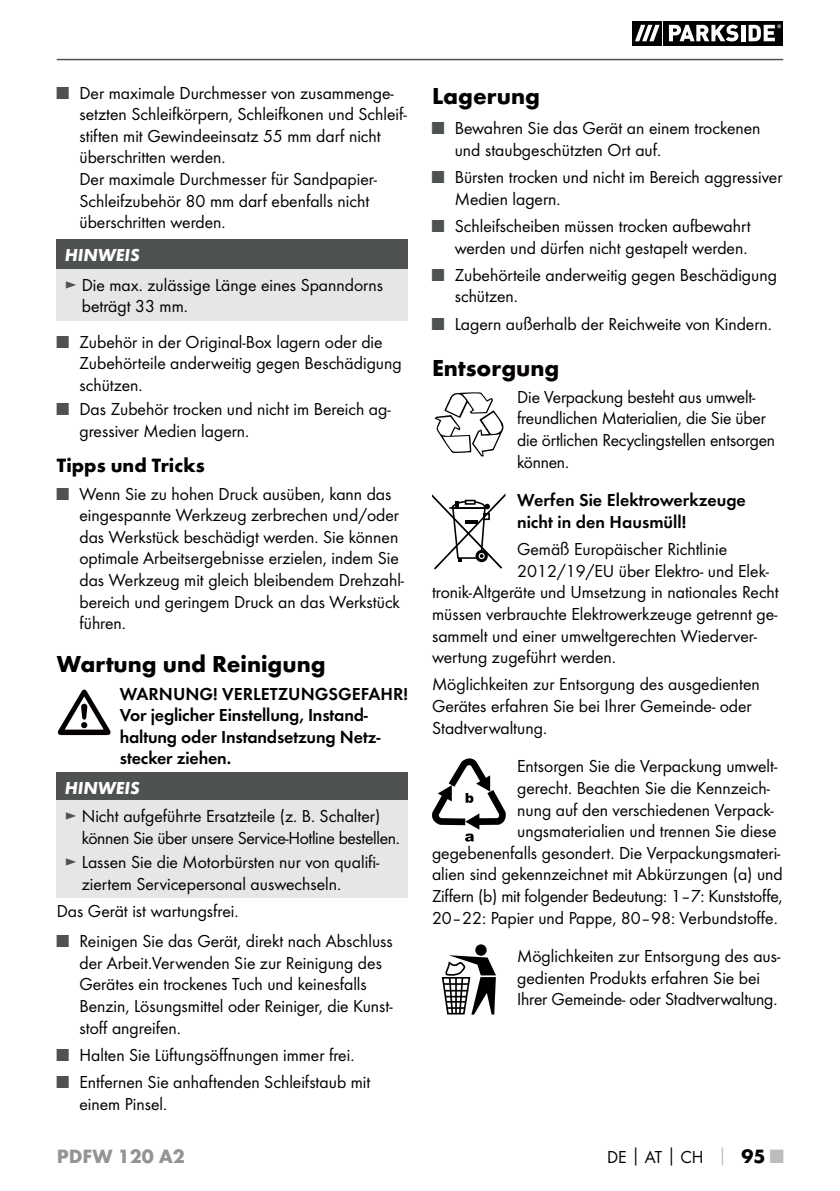
<style>
.page{position:relative;width:840px;height:1191px;background:#fff}
.page>*{position:absolute;margin:0;border:0;box-sizing:border-box;transform-origin:0 0}
.t1{font:700 24px "Futura";color:#040000}
.t2{font:700 20px "Futura";color:#040000}
.t3{font:700 20px "Futura";color:#929495}
.t4{font:18px/21.6px "Futura Boo";color:#040000}
.t5{font:18px/21.6px "Futura Dem";letter-spacing:-.005em;color:#040000}
.t6{font:18px/21.6px "Futura Boo";letter-spacing:-.02em;color:#040000}
.t7{font:italic 700 18px "Futura";color:#fff}
.s1{color:#4f5253}
.s2{font-family:"Futura";font-weight:700}
.s3{font-family:"Futura";font-weight:700;color:#bbbdbc}
.s4{font-family:"Futura";font-weight:700;font-size:20px}
.s5{font-family:"Futura";font-weight:700;font-size:20px;color:#bbbdbc}
</style>
<div class="page">
<hr style="left:57px;top:59px;width:725px;height:1px;background:#4f5253">
<svg style="left:661px;top:21px;width:1px;height:24px"></svg>
<svg style="left:632px;top:21px;width:29px;height:24px"></svg>
<svg style="left:663px;top:21px;width:119px;height:24px"></svg>
<svg style="left:634px;top:25px;width:25px;height:16px"></svg>
<svg style="left:668px;top:25px;width:70px;height:16px"></svg>
<svg style="left:740px;top:25px;width:4px;height:16px"></svg>
<svg style="left:748px;top:24px;width:32px;height:17px"></svg>
<div style="left:57px;top:239px;width:351px;height:30px;background:#4f5253"></div>
<div style="left:57px;top:269px;width:351px;height:51px;background:#e6e6e5"></div>
<svg style="left:58px;top:689px;width:52px;height:46px"></svg>
<div style="left:57px;top:772px;width:351px;height:28px;background:#4f5253"></div>
<div style="left:57px;top:800px;width:351px;height:98px;background:#e6e6e5"></div>
<svg style="left:434px;top:392px;width:69px;height:64px"></svg>
<svg style="left:432px;top:494px;width:73px;height:75px"></svg>
<svg style="left:432px;top:758px;width:73px;height:83px"></svg>
<div style="left:475px;top:944px;width:11px;height:11px;background:#000;border-radius:50%"></div>
<svg style="left:441px;top:955px;width:54px;height:60px"></svg>
<p class="t4" style="left:79px;top:83px;width:328px;text-indent:-23px"><span class="s1">■</span> Der maximale Durchmesser von zusammenge&shy;setzten Schleifkörpern, Schleifkonen und Schleif&shy;stiften mit Gewindeeinsatz 55 mm darf nicht überschritten werden.<br>Der maximale Durchmesser für Sandpapier-Schleifzubehör 80 mm darf ebenfalls nicht überschritten werden.</p>
<p class="t7" style="left:65px;top:249px;width:76px">HINWEIS</p>
<p class="t4" style="left:82px;top:275px;width:302px;text-indent:-17px"><span class="s1">►</span> Die max. zulässige Länge eines Spanndorns beträgt 33 mm.</p>
<p class="t4" style="left:79px;top:332px;width:323px;text-indent:-23px"><span class="s1">■</span> Zubehör in der Original-Box lagern oder die<br>Zubehörteile anderweitig gegen Beschädigung schützen.</p>
<p class="t4" style="left:79px;top:399px;width:312px;text-indent:-23px"><span class="s1">■</span> Das Zubehör trocken und nicht im Bereich ag&shy;gressiver Medien lagern.</p>
<p class="t2" style="left:57px;top:458px;width:149px">Tipps und Tricks</p>
<p class="t4" style="left:79px;top:484px;width:326px;text-indent:-23px"><span class="s1">■</span> Wenn Sie zu hohen Druck ausüben, kann das eingespannte Werkzeug zerbrechen und/oder das Werkstück beschädigt werden. Sie können optimale Arbeitsergebnisse erzielen, indem Sie das Werkzeug mit gleich bleibendem Drehzahl&shy;bereich und geringem Druck an das Werkstück führen.</p>
<h1 class="t1" style="left:57px;top:655px;width:270px">Wartung und Reinigung</h1>
<p class="t5" style="left:120px;top:684px;width:289px">WARNUNG! VERLETZUNGSGEFAHR!<br>Vor jeglicher Einstellung, Instand&shy;haltung oder Instandsetzung Netz&shy;stecker ziehen.</p>
<p class="t7" style="left:65px;top:781px;width:76px">HINWEIS</p>
<p class="t6" style="left:82px;top:806px;width:319px;text-indent:-17px"><span class="s1">►</span> Nicht aufgeführte Ersatzteile (z. B. Schalter) können Sie über unsere Service-Hotline bestellen.</p>
<p class="t4" style="left:82px;top:852px;width:299px;text-indent:-17px"><span class="s1">►</span> Lassen Sie die Motorbürsten nur von qualifi&shy;ziertem Servicepersonal auswechseln.</p>
<p class="t4" style="left:57px;top:901px;width:183px">Das Gerät ist wartungsfrei.</p>
<p class="t4" style="left:79px;top:931px;width:315px;text-indent:-23px"><span class="s1">■</span> Reinigen Sie das Gerät, direkt nach Abschluss der Arbeit.Verwenden Sie zur Reinigung des Gerätes ein trockenes Tuch und keinesfalls Benzin, Lösungsmittel oder Reiniger, die Kunst&shy;stoff angreifen.</p>
<p class="t4" style="left:57px;top:1045px;width:299px"><span class="s1">■</span> Halten Sie Lüftungsöffnungen immer frei.</p>
<p class="t4" style="left:79px;top:1072px;width:292px;text-indent:-23px"><span class="s1">■</span> Entfernen Sie anhaftenden Schleifstaub mit einem Pinsel.</p>
<h1 class="t1" style="left:432px;top:87px;width:109px">Lagerung</h1>
<p class="t4" style="left:454px;top:118px;width:307px;text-indent:-23px"><span class="s1">■</span> Bewahren Sie das Gerät an einem trockenen und staubgeschützten Ort auf.</p>
<p class="t4" style="left:454px;top:167px;width:329px;text-indent:-23px"><span class="s1">■</span> Bürsten trocken und nicht im Bereich aggressiver<br>Medien lagern.</p>
<p class="t4" style="left:432px;top:216px;width:320px;text-align:right"><span class="s1">■</span> Schleifscheiben müssen trocken aufbewahrt werden und dürfen nicht gestapelt werden.</p>
<p class="t4" style="left:454px;top:265px;width:323px;text-indent:-23px"><span class="s1">■</span> Zubehörteile anderweitig gegen Beschädigung schützen.</p>
<p class="t4" style="left:432px;top:314px;width:341px"><span class="s1">■</span> Lagern außerhalb der Reichweite von Kindern.</p>
<h1 class="t1" style="left:432px;top:358px;width:129px">Entsorgung</h1>
<p class="t4" style="left:517px;top:387px;width:259px">Die Verpackung besteht aus umwelt&shy;freundlichen Materialien, die Sie über die örtlichen Recyclingstellen entsorgen können.</p>
<p class="t5" style="left:517px;top:490px;width:230px">Werfen Sie Elektrowerkzeuge nicht in den Hausmüll!</p>
<p class="t4" style="left:517px;top:539px;width:211px">Gemäß Europäischer Richtlinie</p>
<p class="t4" style="left:517px;top:561px;width:253px">2012/19/EU über Elektro- und Elek-</p>
<p class="t4" style="left:432px;top:582px;width:348px">tronik-Altgeräte und Umsetzung in nationales Recht</p>
<p class="t4" style="left:432px;top:604px;width:347px">müssen verbrauchte Elektrowerkzeuge getrennt ge-</p>
<p class="t4" style="left:432px;top:626px;width:326px">sammelt und einer umweltgerechten Wiederver-</p>
<p class="t4" style="left:432px;top:647px;width:185px">wertung zugeführt werden.</p>
<p class="t4" style="left:432px;top:674px;width:329px">Möglichkeiten zur Entsorgung des ausgedienten<br>Gerätes erfahren Sie bei Ihrer Gemeinde- oder<br>Stadtverwaltung.</p>
<p class="t4" style="left:517px;top:756px;width:261px">Entsorgen Sie die Verpackung umwelt-</p>
<p class="t4" style="left:517px;top:778px;width:254px">gerecht. Beachten Sie die Kennzeich-</p>
<p class="t4" style="left:517px;top:799px;width:258px">nung auf den verschiedenen Verpack-</p>
<p class="t4" style="left:517px;top:821px;width:261px">ungsmaterialien und trennen Sie diese</p>
<p class="t4" style="left:432px;top:843px;width:350px">gegebenenfalls gesondert. Die Verpackungsmateri-</p>
<p class="t4" style="left:432px;top:864px;width:352px">alien sind gekennzeichnet mit Abkürzungen (a) und</p>
<p class="t4" style="left:432px;top:886px;width:352px">Ziffern (b) mit folgender Bedeutung: 1–7: Kunststoffe,</p>
<p class="t4" style="left:432px;top:907px;width:347px">20–22: Papier und Pappe, 80–98: Verbundstoffe.</p>
<p class="t4" style="left:517px;top:946px;width:264px">Möglichkeiten zur Entsorgung des aus&shy;gedienten Produkts erfahren Sie bei<br>Ihrer Gemeinde- oder Stadtverwaltung.</p>
<p class="t3" style="left:57px;top:1148px;width:130px">PDFW 120 A2</p>
<p class="t4" style="left:606px;top:1146px;width:178px">DE<span class="s2">│</span>AT<span class="s2">│</span>CH <span class="s3">│</span> <span class="s4">95</span> <span class="s5">■</span></p>
</div>
